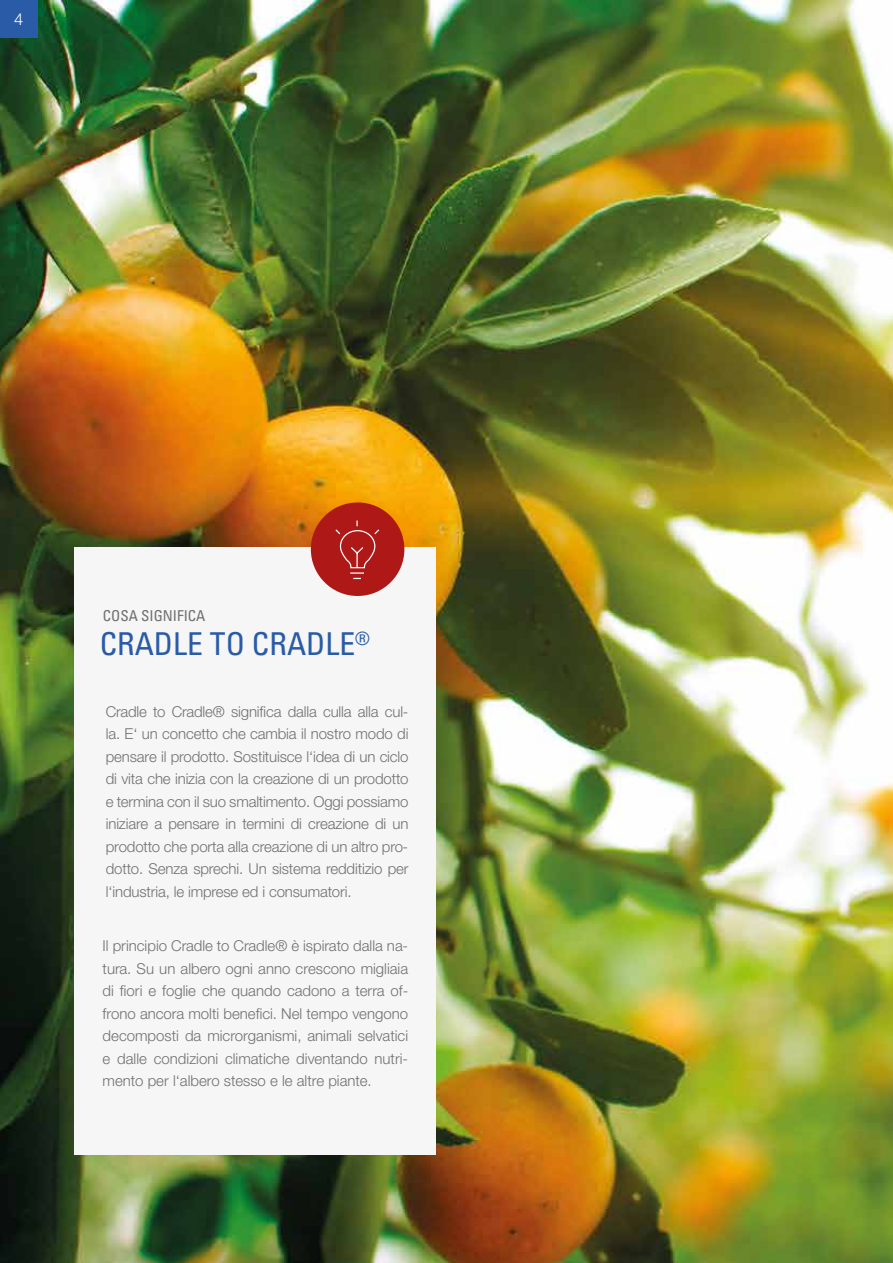
<style>
.page{position:relative;width:893px;height:1263px;background:#fff}
.page>*{position:absolute;margin:0;border:0;box-sizing:border-box;transform-origin:0 0}
.t1{font:condensed 31.5px "Univers LT Std";color:#295ba7}
.t2{font:300 16.5px "Helvetica Neue LT Std";color:#fff}
.t3{font:300 15px/22.5px "Helvetica Neue LT Std";letter-spacing:-.01em;color:#727070;text-align:justify}
.t4{font:condensed 15px "Univers LT Std";color:#727070}
</style>
<div class="page">
<img style="left:0;top:0;width:893px;height:1263px">
<div style="left:74px;top:547px;width:362px;height:607px;background:#f6f6f6"></div>
<div style="left:311px;top:502px;width:93px;height:94px;background:#ae1917;border-radius:50%"></div>
<svg style="left:335px;top:520px;width:45px;height:60px"></svg>
<div style="left:0;top:0;width:37px;height:37px;background:#295ba7"></div>
<p class="t2" style="left:14px;top:9px;width:11px">4</p>
<p class="t4" style="left:103px;top:607px;width:104px">COSA SIGNIFICA</p>
<h1 class="t1" style="left:100px;top:624px;width:272px">CRADLE TO CRADLE<sup>®</sup></h1>
<p class="t3" style="left:106px;top:700px;width:304px">Cradle to Cradle® significa dalla culla alla cul&shy;la. E‘ un concetto che cambia il nostro modo di pensare il prodotto. Sostituisce l‘idea di un ciclo di vita che inizia con la creazione di un prodotto e termina con il suo smaltimento. Oggi possiamo iniziare a pensare in termini di creazione di un prodotto che porta alla creazione di un altro pro&shy;dotto. Senza sprechi. Un sistema redditizio per l‘industria, le imprese ed i consumatori.</p>
<p class="t3" style="left:103px;top:934px;width:307px">Il principio Cradle to Cradle® è ispirato dalla na&shy;tura. Su un albero ogni anno crescono migliaia di fiori e foglie che quando cadono a terra of&shy;frono ancora molti benefici. Nel tempo vengono decomposti da microrganismi, animali selvatici e dalle condizioni climatiche diventando nutri&shy;mento per l‘albero stesso e le altre piante.</p>
</div>
